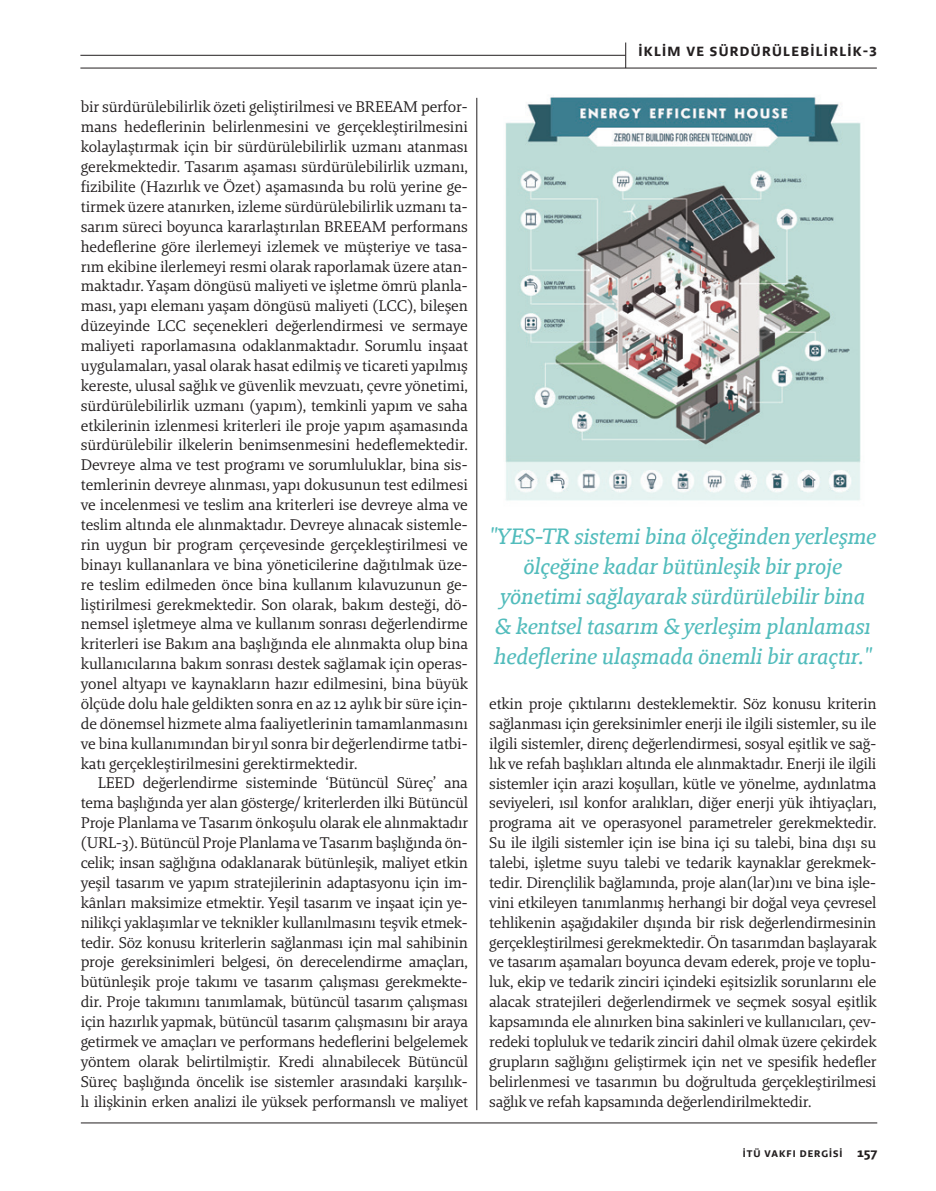
<style>
.page{position:relative;width:936px;height:1191px;background:#fff}
.page>*{position:absolute;margin:0;border:0;box-sizing:border-box;transform-origin:0 0}
.t1{font:italic 22.5px/30px "Brando Text";letter-spacing:-.01em;color:#52bcbc;text-align:center}
.t2{font:15.75px/20px "Brando";letter-spacing:-.02em;color:#231f20;text-align:justify}
.t3{font:700 13.5px "Brando Sans";letter-spacing:.1em;color:#231f20}
.t4{font:700 9.75px "Brando Sans";letter-spacing:.1em;color:#231f20}
.s1{font-size:13.5px}
</style>
<div class="page">
<hr style="left:81px;top:1122px;width:796px;height:1px;background:#231f20">
<hr style="left:476px;top:98px;width:1px;height:1012px;background:#231f20">
<img style="left:505px;top:97px;width:356px;height:404px">
<hr style="left:80px;top:68px;width:796px;height:1px;background:#231f20">
<hr style="left:80px;top:55px;width:545px;height:1px;background:#231f20">
<svg style="left:625px;top:43px;width:1px;height:25px"></svg>
<p class="t2" style="left:81px;top:97px;width:389px">bir sürdürülebilirlik özeti geliştirilmesi ve BREEAM perfor&shy;mans hedeflerinin belirlenmesini ve gerçekleştirilmesini kolaylaştırmak için bir sürdürülebilirlik uzmanı atanması gerekmektedir. Tasarım aşaması sürdürülebilirlik uzmanı, fizibilite (Hazırlık ve Özet) aşamasında bu rolü yerine ge&shy;tirmek üzere atanırken, izleme sürdürülebilirlik uzmanı ta&shy;sarım süreci boyunca kararlaştırılan BREEAM performans hedeflerine göre ilerlemeyi izlemek ve müşteriye ve tasa&shy;rım ekibine ilerlemeyi resmi olarak raporlamak üzere atan&shy;maktadır. Yaşam döngüsü maliyeti ve işletme ömrü planla&shy;ması, yapı elemanı yaşam döngüsü maliyeti (LCC), bileşen düzeyinde LCC seçenekleri değerlendirmesi ve sermaye maliyeti raporlamasına odaklanmaktadır. Sorumlu inşaat uygulamaları, yasal olarak hasat edilmiş ve ticareti yapılmış kereste, ulusal sağlık ve güvenlik mevzuatı, çevre yönetimi, sürdürülebilirlik uzmanı (yapım), temkinli yapım ve saha etkilerinin izlenmesi kriterleri ile proje yapım aşamasında sürdürülebilir ilkelerin benimsenmesini hedeflemektedir.<br>Devreye alma ve test programı ve sorumluluklar, bina sis&shy;temlerinin devreye alınması, yapı dokusunun test edilmesi ve incelenmesi ve teslim ana kriterleri ise devreye alma ve teslim altında ele alınmaktadır. Devreye alınacak sistemle&shy;rin uygun bir program çerçevesinde gerçekleştirilmesi ve binayı kullananlara ve bina yöneticilerine dağıtılmak üze&shy;re teslim edilmeden önce bina kullanım kılavuzunun ge&shy;liştirilmesi gerekmektedir. Son olarak, bakım desteği, dö&shy;nemsel işletmeye alma ve kullanım sonrası değerlendirme kriterleri ise Bakım ana başlığında ele alınmakta olup bina kullanıcılarına bakım sonrası destek sağlamak için operas&shy;yonel altyapı ve kaynakların hazır edilmesini, bina büyük ölçüde dolu hale geldikten sonra en az 12 aylık bir süre için&shy;de dönemsel hizmete alma faaliyetlerinin tamamlanmasını ve bina kullanımından bir yıl sonra bir değerlendirme tatbi&shy;katı gerçekleştirilmesini gerektirmektedir.</p>
<p class="t2" style="left:81px;top:773px;width:389px;text-indent:17px">LEED değerlendirme sisteminde ‘Bütüncül Süreç’ ana tema başlığında yer alan gösterge/ kriterlerden ilki Bütüncül Proje Planlama ve Tasarım önkoşulu olarak ele alınmaktadır (URL-3). Bütüncül Proje Planlama ve Tasarım başlığında ön&shy;celik; insan sağlığına odaklanarak bütünleşik, maliyet etkin yeşil tasarım ve yapım stratejilerinin adaptasyonu için im&shy;kânları maksimize etmektir. Yeşil tasarım ve inşaat için ye&shy;nilikçi yaklaşımlar ve teknikler kullanılmasını teşvik etmek&shy;tedir. Söz konusu kriterlerin sağlanması için mal sahibinin proje gereksinimleri belgesi, ön derecelendirme amaçları, bütünleşik proje takımı ve tasarım çalışması gerekmekte&shy;dir. Proje takımını tanımlamak, bütüncül tasarım çalışması için hazırlık yapmak, bütüncül tasarım çalışmasını bir araya getirmek ve amaçları ve performans hedeflerini belgelemek yöntem olarak belirtilmiştir. Kredi alınabilecek Bütüncül Süreç başlığında öncelik ise sistemler arasındaki karşılık&shy;lı ilişkinin erken analizi ile yüksek performanslı ve maliyet</p>
<p class="t3" style="left:638px;top:42px;width:240px">İKLİM VE SÜRDÜRÜLEBİLİRLİK-3</p>
<h1 class="t1" style="left:489px;top:521px;width:388px">"YES-TR sistemi bina ölçeğinden yerleşme ölçeğine kadar bütünleşik bir proje yönetimi sağlayarak sürdürülebilir bina &amp; kentsel tasarım &amp; yerleşim planlaması hedeflerine ulaşmada önemli bir araçtır."</h1>
<p class="t2" style="left:489px;top:693px;width:389px">etkin proje çıktılarını desteklemektir. Söz konusu kriterin sağlanması için gereksinimler enerji ile ilgili sistemler, su ile ilgili sistemler, direnç değerlendirmesi, sosyal eşitlik ve sağ&shy;lık ve refah başlıkları altında ele alınmaktadır. Enerji ile ilgili sistemler için arazi koşulları, kütle ve yönelme, aydınlatma seviyeleri, ısıl konfor aralıkları, diğer enerji yük ihtiyaçları, programa ait ve operasyonel parametreler gerekmektedir.<br>Su ile ilgili sistemler için ise bina içi su talebi, bina dışı su talebi, işletme suyu talebi ve tedarik kaynaklar gerekmek&shy;tedir. Dirençlilik bağlamında, proje alan(lar)ını ve bina işle&shy;vini etkileyen tanımlanmış herhangi bir doğal veya çevresel tehlikenin aşağıdakiler dışında bir risk değerlendirmesinin gerçekleştirilmesi gerekmektedir. Ön tasarımdan başlayarak ve tasarım aşamaları boyunca devam ederek, proje ve toplu&shy;luk, ekip ve tedarik zinciri içindeki eşitsizlik sorunlarını ele alacak stratejileri değerlendirmek ve seçmek sosyal eşitlik kapsamında ele alınırken bina sakinleri ve kullanıcıları, çev&shy;redeki topluluk ve tedarik zinciri dahil olmak üzere çekirdek grupların sağlığını geliştirmek için net ve spesifik hedefler belirlenmesi ve tasarımın bu doğrultuda gerçekleştirilmesi sağlık ve refah kapsamında değerlendirilmektedir.</p>
<p class="t4" style="left:742px;top:1147px;width:136px">İTÜ VAKFI DERGİSİ <span class="s1">157</span></p>
</div>
